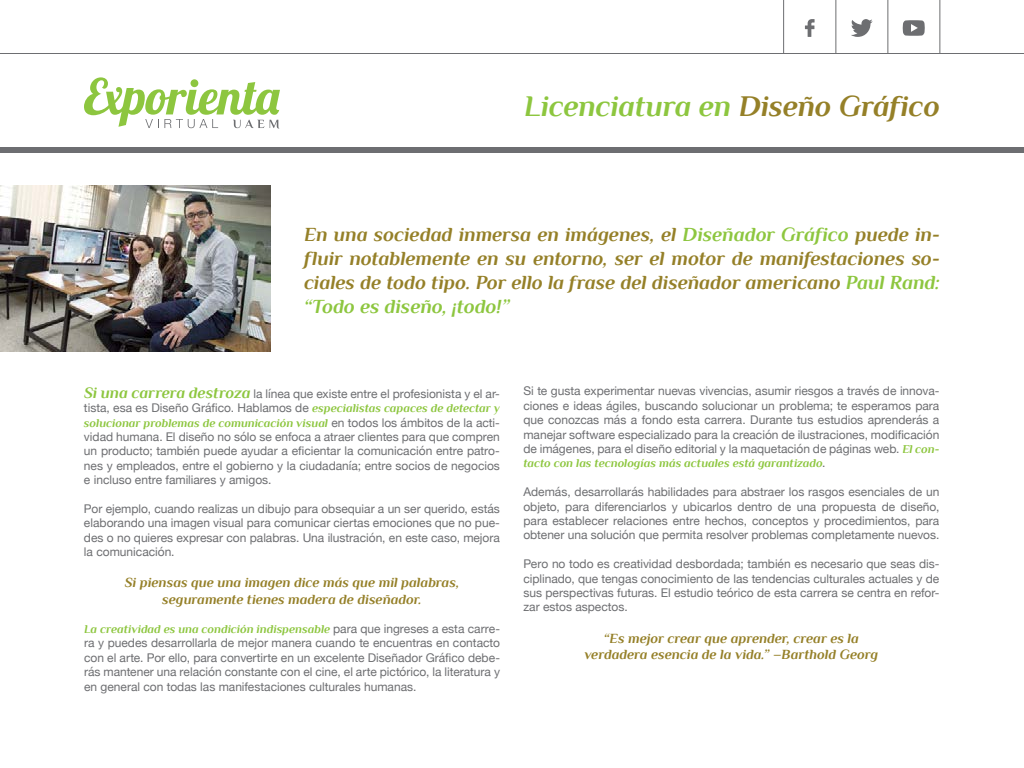
<style>
.page{position:relative;width:1024px;height:768px;background:#fff}
.page>*{position:absolute;margin:0;border:0;box-sizing:border-box;transform-origin:0 0}
.t1{font:italic 700 30px "Philosopher";letter-spacing:-.005em;color:#8dc63f}
.t2{font:italic 700 20px/24px "Philosopher";color:#958028;text-align:justify}
.t3{font:italic 700 14px/16.8px "Philosopher";color:#958028;text-align:center}
.t4{font:12px/14.4px "Helvetica Neue";color:#6d6e71;text-align:justify}
.t5{font:italic 700 12px "Philosopher";color:#8dc63f}
.s1{color:#958028}
.s2{color:#8dc63f}
.s3{font-family:"Philosopher";font-weight:700;font-style:italic;font-size:16px;color:#8dc63f}
.s4{font-family:"Philosopher";font-weight:700;font-style:italic;color:#8dc63f}
.s5{font-family:"Helvetica Neue";font-weight:400;font-style:normal;color:#6d6e71}
</style>
<div class="page">
<svg style="left:84px;top:77px;width:196px;height:52px"></svg>
<div style="left:0;top:147px;width:1024px;height:6px;background:#6d6e71"></div>
<hr style="left:0;top:53px;width:1024px;height:1px;background:#6d6e71">
<svg style="left:851px;top:19px;width:22px;height:18px"></svg>
<svg style="left:903px;top:20px;width:22px;height:16px"></svg>
<svg style="left:805px;top:19px;width:10px;height:18px"></svg>
<hr style="left:783px;top:0;width:1px;height:54px;background:#6d6e71">
<hr style="left:836px;top:0;width:1px;height:54px;background:#6d6e71">
<hr style="left:888px;top:0;width:1px;height:54px;background:#6d6e71">
<hr style="left:940px;top:0;width:1px;height:54px;background:#6d6e71">
<img style="left:0;top:185px;width:271px;height:167px">
<h1 class="t1" style="left:524px;top:91px;width:417px">Licenciatura en <span class="s1">Diseño Gráfico</span></h1>
<h2 class="t2" style="left:304px;top:223px;width:637px">En una sociedad inmersa en imágenes, el <span class="s2">Diseñador Gráfico</span> puede in&shy;fluir notablemente en su entorno, ser el motor de manifestaciones so&shy;ciales de todo tipo. Por ello la frase del diseñador americano <span class="s2">Paul Rand: “Todo es diseño, ¡todo!”</span></h2>
<p class="t4" style="left:84px;top:387px;width:418px"><span class="s3">Si una carrera destroza</span> la línea que existe entre el profesionista y el ar&shy;tista, esa es Diseño Gráfico. Hablamos de <span class="s4">especialistas capaces de detectar y</span></p>
<p class="t5" style="left:84px;top:416px;width:418px">solucionar problemas de comunicación visual <span class="s5">en todos los ámbitos de la acti-</span></p>
<p class="t4" style="left:84px;top:430px;width:418px">vidad humana. El diseño no sólo se enfoca a atraer clientes para que compren un producto; también puede ayudar a eficientar la comunicación entre patro&shy;nes y empleados, entre el gobierno y la ciudadanía; entre socios de negocios e incluso entre familiares y amigos.</p>
<p class="t4" style="left:84px;top:502px;width:418px">Por ejemplo, cuando realizas un dibujo para obsequiar a un ser querido, estás elaborando una imagen visual para comunicar ciertas emociones que no pue&shy;des o no quieres expresar con palabras. Una ilustración, en este caso, mejora la comunicación.</p>
<p class="t3" style="left:125px;top:575px;width:336px">Si piensas que una imagen dice más que mil palabras, seguramente tienes madera de diseñador.</p>
<p class="t5" style="left:84px;top:623px;width:418px">La creatividad es una condición indispensable <span class="s5">para que ingreses a esta carre-</span></p>
<p class="t4" style="left:84px;top:637px;width:418px">ra y puedes desarrollarla de mejor manera cuando te encuentras en contacto con el arte. Por ello, para convertirte en un excelente Diseñador Gráfico debe&shy;rás mantener una relación constante con el cine, el arte pictórico, la literatura y en general con todas las manifestaciones culturales humanas.</p>
<p class="t4" style="left:523px;top:385px;width:418px">Si te gusta experimentar nuevas vivencias, asumir riesgos a través de innova&shy;ciones e ideas ágiles, buscando solucionar un problema; te esperamos para que conozcas más a fondo esta carrera. Durante tus estudios aprenderás a manejar software especializado para la creación de ilustraciones, modificación de imágenes, para el diseño editorial y la maquetación de páginas web. <span class="s4">El con-</span></p>
<p class="t5" style="left:523px;top:457px;width:304px">tacto con las tecnologías más actuales está garantizado<span class="s5">.</span></p>
<p class="t4" style="left:523px;top:485px;width:418px">Además, desarrollarás habilidades para abstraer los rasgos esenciales de un objeto, para diferenciarlos y ubicarlos dentro de una propuesta de diseño, para establecer relaciones entre hechos, conceptos y procedimientos, para obtener una solución que permita resolver problemas completamente nuevos.</p>
<p class="t4" style="left:523px;top:557px;width:418px">Pero no todo es creatividad desbordada; también es necesario que seas dis&shy;ciplinado, que tengas conocimiento de las tendencias culturales actuales y de sus perspectivas futuras. El estudio teórico de esta carrera se centra en refor&shy;zar estos aspectos.</p>
<p class="t3" style="left:585px;top:630px;width:295px">“Es mejor crear que aprender, crear es la verdadera esencia de la vida.” –Barthold Georg</p>
</div>
